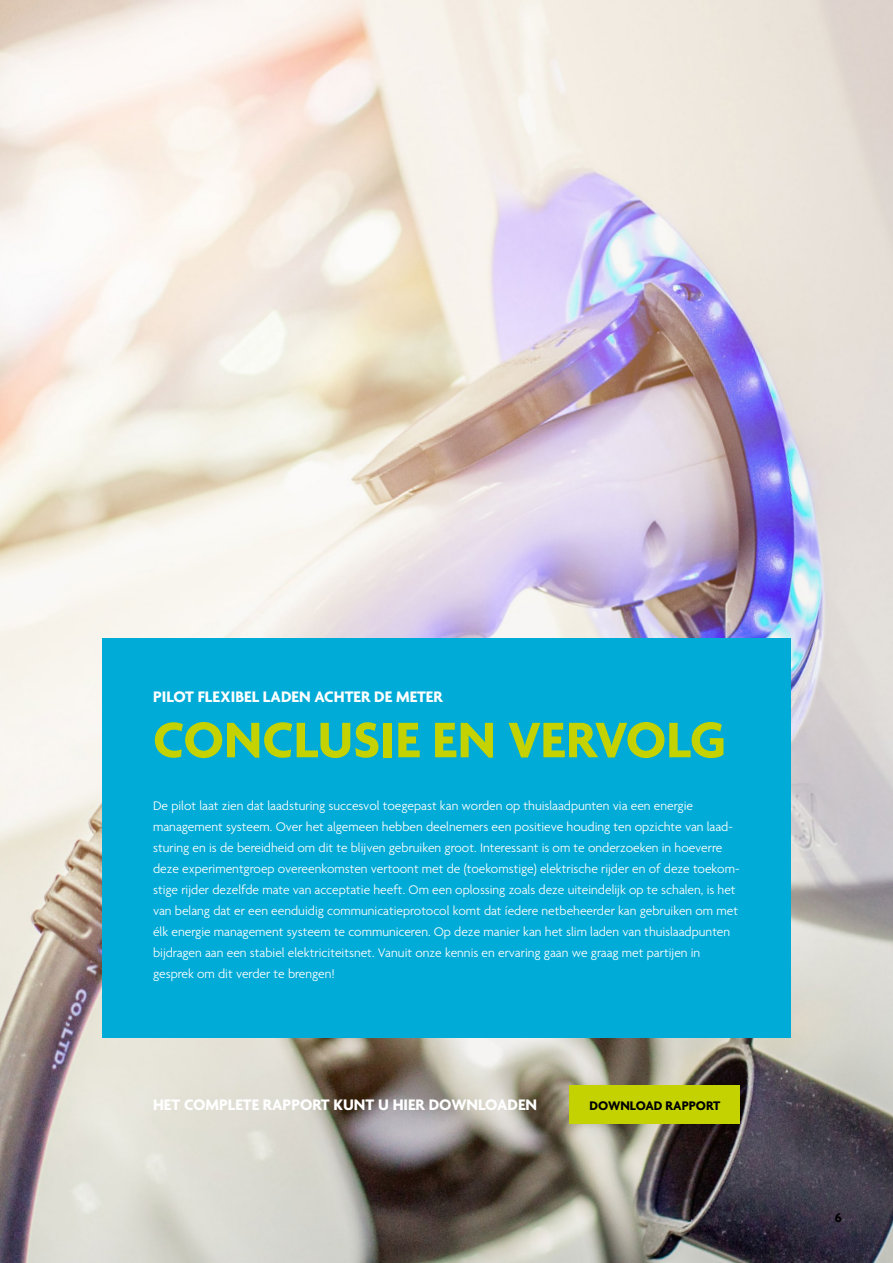
<style>
.page{position:relative;width:893px;height:1263px;background:#fff}
.page>*{position:absolute;margin:0;border:0;box-sizing:border-box;transform-origin:0 0}
.t1{font:700 54px "Agenda";color:#c3d200}
.t2{font:700 16.5px "Agenda";color:#fff}
.t3{font:300 13.5px/21px "Agenda";color:#fff}
.t4{font:700 13.5px "Agenda";color:#000}
</style>
<div class="page">
<img style="left:0;top:0;width:893px;height:1263px">
<div style="left:102px;top:638px;width:689px;height:399px;background:#00abd7"></div>
<div style="left:570px;top:1085px;width:170px;height:39px;background:#c3d200"></div>
<p class="t2" style="left:153px;top:688px;width:291px">PILOT FLEXIBEL LADEN ACHTER DE METER</p>
<h1 class="t1" style="left:153px;top:711px;width:574px">CONCLUSIE EN VERVOLG</h1>
<p class="t3" style="left:153px;top:796px;width:588px">De pilot laat zien dat laadsturing succesvol toegepast kan worden op thuislaadpunten via een energie management systeem. Over het algemeen hebben deelnemers een positieve houding ten opzichte van laad&shy;sturing en is de bereidheid om dit te blijven gebruiken groot. Interessant is om te onderzoeken in hoeverre deze experimentgroep overeenkomsten vertoont met de (toekomstige) elektrische rijder en of deze toekom&shy;stige rijder dezelfde mate van acceptatie heeft. Om een oplossing zoals deze uiteindelijk op te schalen, is het van belang dat er een eenduidig communicatieprotocol komt dat íedere netbeheerder kan gebruiken om met élk energie management systeem te communiceren. Op deze manier kan het slim laden van thuislaadpunten bijdragen aan een stabiel elektriciteitsnet. Vanuit onze kennis en ervaring gaan we graag met partijen in gesprek om dit verder te brengen!</p>
<p class="t2" style="left:153px;top:1096px;width:386px">HET COMPLETE RAPPORT KUNT U HIER DOWNLOADEN</p>
<p class="t4" style="left:589px;top:1098px;width:132px">DOWNLOAD RAPPORT</p>
<p class="t4" style="left:835px;top:1210px;width:9px">6</p>
</div>
